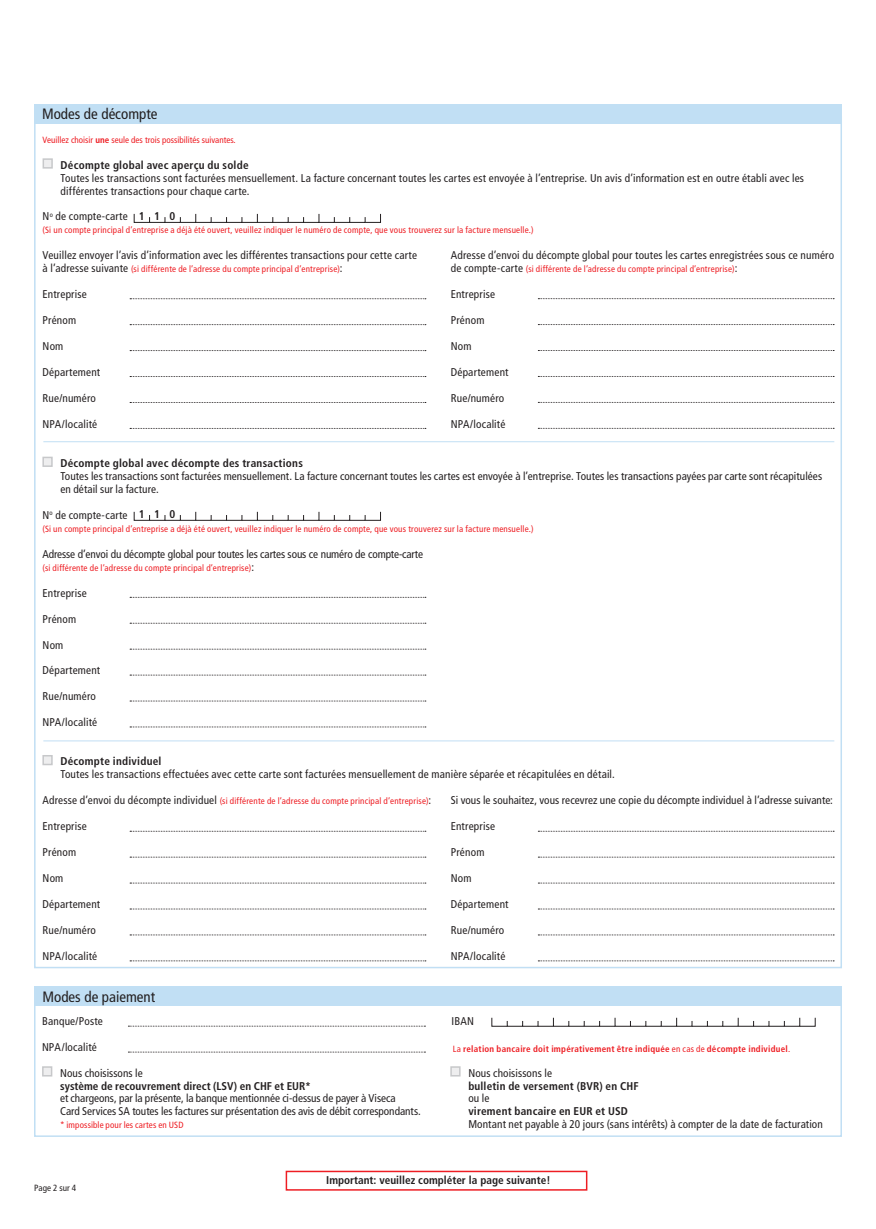
<style>
.page{position:relative;width:876px;height:1229px;background:#fff}
.page>*{position:absolute;margin:0;border:0;box-sizing:border-box;transform-origin:0 0}
.t1{font:condensed 15px "Frutiger LT Pro";color:#231f20}
.t2{font:condensed 11.25px/12.9px "Frutiger LT Pro";letter-spacing:.01em;color:#231f20}
.t3{font:700 condensed 11.25px "Frutiger LT Pro";letter-spacing:.015em;color:#231f20}
.t4{font:condensed 11.25px "Frutiger LT Pro";letter-spacing:-.01em;color:#231f20}
.t5{font:condensed 9px "Frutiger LT Pro";letter-spacing:.02em;color:#ee1d23}
.t6{font:700 condensed 9px "Frutiger LT Pro";letter-spacing:.03em;color:#ee1d23}
.t7{font:condensed 9px "Frutiger LT Pro";color:#ee1d23}
.t8{font:condensed 9px "Frutiger LT Pro";letter-spacing:.015em;color:#231f20}
.s1{font-weight:700}
.s2{font-size:11.25px;color:#231f20}
.s3{font-weight:400}
</style>
<div class="page">
<div style="left:34px;top:993px;width:808px;height:144px;border:2px solid #c1dff4"></div>
<div style="left:34px;top:986px;width:808px;height:20px;background:#c1dff4"></div>
<div style="left:42px;top:1066px;width:10px;height:10px;background:#eeeeef;border:2px solid #c7c8ca"></div>
<div style="left:450px;top:1066px;width:11px;height:10px;background:#eeeeef;border:2px solid #c7c8ca"></div>
<svg style="left:128px;top:1026px;width:297px;height:1px"></svg>
<svg style="left:128px;top:1052px;width:297px;height:1px"></svg>
<div style="left:286px;top:1171px;width:301px;height:19px;border:1px solid #ee1d23"></div>
<div style="left:34px;top:104px;width:808px;height:20px;background:#c1dff4"></div>
<div style="left:43px;top:158px;width:10px;height:11px;background:#eeeeef;border:2px solid #c7c8ca"></div>
<svg style="left:130px;top:298px;width:296px;height:1px"></svg>
<svg style="left:130px;top:376px;width:296px;height:1px"></svg>
<svg style="left:130px;top:324px;width:296px;height:1px"></svg>
<svg style="left:130px;top:402px;width:296px;height:1px"></svg>
<svg style="left:130px;top:350px;width:296px;height:1px"></svg>
<svg style="left:130px;top:428px;width:296px;height:1px"></svg>
<svg style="left:538px;top:298px;width:296px;height:1px"></svg>
<svg style="left:538px;top:376px;width:296px;height:1px"></svg>
<svg style="left:538px;top:324px;width:296px;height:1px"></svg>
<svg style="left:538px;top:402px;width:296px;height:1px"></svg>
<svg style="left:538px;top:350px;width:296px;height:1px"></svg>
<svg style="left:538px;top:428px;width:296px;height:1px"></svg>
<svg style="left:130px;top:831px;width:296px;height:1px"></svg>
<svg style="left:130px;top:909px;width:296px;height:1px"></svg>
<svg style="left:130px;top:857px;width:296px;height:1px"></svg>
<svg style="left:130px;top:934px;width:296px;height:1px"></svg>
<svg style="left:130px;top:883px;width:296px;height:1px"></svg>
<svg style="left:130px;top:960px;width:296px;height:1px"></svg>
<svg style="left:538px;top:831px;width:296px;height:1px"></svg>
<svg style="left:538px;top:909px;width:296px;height:1px"></svg>
<svg style="left:538px;top:857px;width:296px;height:1px"></svg>
<svg style="left:538px;top:934px;width:296px;height:1px"></svg>
<svg style="left:538px;top:883px;width:296px;height:1px"></svg>
<svg style="left:538px;top:960px;width:296px;height:1px"></svg>
<div style="left:42px;top:457px;width:11px;height:10px;background:#eeeeef;border:2px solid #c7c8ca"></div>
<svg style="left:130px;top:597px;width:296px;height:1px"></svg>
<svg style="left:130px;top:675px;width:296px;height:1px"></svg>
<svg style="left:130px;top:623px;width:296px;height:1px"></svg>
<svg style="left:130px;top:701px;width:296px;height:1px"></svg>
<svg style="left:130px;top:649px;width:296px;height:1px"></svg>
<svg style="left:130px;top:726px;width:296px;height:1px"></svg>
<div style="left:42px;top:755px;width:11px;height:10px;background:#eeeeef;border:2px solid #c7c8ca"></div>
<hr style="left:43px;top:441px;width:791px;height:1px;background:#c1dff4">
<hr style="left:43px;top:740px;width:791px;height:1px;background:#c1dff4">
<svg style="left:134px;top:214px;width:15px;height:9px"></svg>
<div style="left:149px;top:217px;width:16px;height:6px;border:1px solid #231f20"></div>
<svg style="left:165px;top:214px;width:216px;height:9px"></svg>
<svg style="left:134px;top:511px;width:16px;height:10px"></svg>
<svg style="left:165px;top:511px;width:216px;height:10px"></svg>
<svg style="left:491px;top:1017px;width:16px;height:9px"></svg>
<svg style="left:522px;top:1017px;width:294px;height:10px"></svg>
<p class="t1" style="left:42px;top:105px;width:117px">Modes de décompte</p>
<p class="t7" style="left:43px;top:134px;width:195px">Veuillez choisir <span class="s1">une</span> seule des trois possibilités suivantes.</p>
<p class="t3" style="left:61px;top:158px;width:190px">Décompte global avec aperçu du solde</p>
<p class="t2" style="left:61px;top:171px;width:745px">Toutes les transactions sont facturées mensuellement. La facture concernant toutes les cartes est envoyée à l’entreprise. Un avis d’information est en outre établi avec les différentes transactions pour chaque carte.</p>
<p class="t2" style="left:43px;top:210px;width:87px">N<sup>o</sup> de compte-carte</p>
<p class="t5" style="left:43px;top:225px;width:493px">(Si un compte principal d’entreprise a déjà été ouvert, veuillez indiquer le numéro de compte, que vous trouverez sur la facture mensuelle.)</p>
<p class="t2" style="left:43px;top:249px;width:376px">Veuillez envoyer l’avis d’information avec les différentes transactions pour cette carte</p>
<p class="t5" style="left:43px;top:264px;width:302px"><span class="s2">à l’adresse suivante</span> (si différente de l’adresse du compte principal d’entreprise)<span class="s2">:</span></p>
<p class="t2" style="left:43px;top:288px;width:46px">Entreprise</p>
<p class="t2" style="left:43px;top:314px;width:35px">Prénom</p>
<p class="t2" style="left:43px;top:340px;width:22px">Nom</p>
<p class="t2" style="left:43px;top:366px;width:59px">Département</p>
<p class="t2" style="left:43px;top:392px;width:55px">Rue/numéro</p>
<p class="t2" style="left:43px;top:418px;width:56px">NPA/localité</p>
<p class="t3" style="left:139px;top:209px;width:38px">1 1 0</p>
<p class="t2" style="left:451px;top:249px;width:385px">Adresse d’envoi du décompte global pour toutes les cartes enregistrées sous ce numéro</p>
<p class="t5" style="left:451px;top:264px;width:288px"><span class="s2">de compte-carte</span> (si différente de l’adresse du compte principal d’entreprise)<span class="s2">:</span></p>
<p class="t2" style="left:451px;top:288px;width:46px">Entreprise</p>
<p class="t2" style="left:451px;top:314px;width:35px">Prénom</p>
<p class="t2" style="left:451px;top:340px;width:22px">Nom</p>
<p class="t2" style="left:451px;top:366px;width:59px">Département</p>
<p class="t2" style="left:451px;top:392px;width:55px">Rue/numéro</p>
<p class="t2" style="left:451px;top:418px;width:56px">NPA/localité</p>
<p class="t3" style="left:60px;top:456px;width:244px">Décompte global avec décompte des transactions</p>
<p class="t2" style="left:60px;top:470px;width:763px">Toutes les transactions sont facturées mensuellement. La facture concernant toutes les cartes est envoyée à l’entreprise. Toutes les transactions payées par carte sont récapitulées en détail sur la facture.</p>
<p class="t2" style="left:42px;top:508px;width:87px">N<sup>o</sup> de compte-carte</p>
<p class="t5" style="left:42px;top:523px;width:493px">(Si un compte principal d’entreprise a déjà été ouvert, veuillez indiquer le numéro de compte, que vous trouverez sur la facture mensuelle.)</p>
<p class="t4" style="left:42px;top:547px;width:382px">Adresse d’envoi du décompte global pour toutes les cartes sous ce numéro de compte-carte</p>
<p class="t5" style="left:42px;top:562px;width:213px">(si différente de l’adresse du compte principal d’entreprise)<span class="s2">:</span></p>
<p class="t2" style="left:43px;top:586px;width:46px">Entreprise</p>
<p class="t2" style="left:43px;top:612px;width:35px">Prénom</p>
<p class="t2" style="left:43px;top:638px;width:22px">Nom</p>
<p class="t2" style="left:43px;top:664px;width:59px">Département</p>
<p class="t2" style="left:43px;top:690px;width:55px">Rue/numéro</p>
<p class="t2" style="left:43px;top:716px;width:56px">NPA/localité</p>
<p class="t3" style="left:60px;top:755px;width:103px">Décompte individuel</p>
<p class="t2" style="left:60px;top:768px;width:556px">Toutes les transactions effectuées avec cette carte sont facturées mensuellement de manière séparée et récapitulées en détail.</p>
<p class="t5" style="left:42px;top:796px;width:390px"><span class="s2">Adresse d’envoi du décompte individuel</span> (si différente de l’adresse du compte principal d’entreprise)<span class="s2">:</span></p>
<p class="t3" style="left:139px;top:507px;width:38px">1 1 0</p>
<p class="t2" style="left:451px;top:794px;width:384px">Si vous le souhaitez, vous recevrez une copie du décompte individuel à l’adresse suivante:</p>
<p class="t2" style="left:43px;top:820px;width:46px">Entreprise</p>
<p class="t2" style="left:43px;top:846px;width:35px">Prénom</p>
<p class="t2" style="left:43px;top:872px;width:22px">Nom</p>
<p class="t2" style="left:43px;top:898px;width:59px">Département</p>
<p class="t2" style="left:43px;top:923px;width:55px">Rue/numéro</p>
<p class="t2" style="left:43px;top:949px;width:56px">NPA/localité</p>
<p class="t1" style="left:43px;top:988px;width:114px">Modes de paiement</p>
<p class="t2" style="left:451px;top:820px;width:46px">Entreprise</p>
<p class="t2" style="left:451px;top:846px;width:35px">Prénom</p>
<p class="t2" style="left:451px;top:872px;width:22px">Nom</p>
<p class="t2" style="left:451px;top:898px;width:59px">Département</p>
<p class="t2" style="left:451px;top:923px;width:55px">Rue/numéro</p>
<p class="t2" style="left:451px;top:949px;width:56px">NPA/localité</p>
<p class="t2" style="left:42px;top:1014px;width:62px">Banque/Poste</p>
<p class="t2" style="left:452px;top:1014px;width:24px">IBAN</p>
<p class="t2" style="left:42px;top:1040px;width:56px">NPA/localité</p>
<p class="t2" style="left:468px;top:1066px;width:85px">Nous choisissons le</p>
<p class="t3" style="left:468px;top:1079px;width:172px">bulletin de versement (BVR) en CHF</p>
<p class="t2" style="left:468px;top:1092px;width:23px">ou le</p>
<p class="t3" style="left:468px;top:1105px;width:161px">virement bancaire en EUR et USD</p>
<p class="t2" style="left:468px;top:1118px;width:356px">Montant net payable à 20 jours (sans intérêts) à compter de la date de facturation</p>
<p class="t6" style="left:453px;top:1043px;width:339px"><span class="s3">La</span> relation bancaire doit impérativement être indiquée <span class="s3">en cas de</span> décompte individuel<span class="s3">.</span></p>
<p class="t2" style="left:60px;top:1066px;width:84px">Nous choisissons le</p>
<p class="t3" style="left:60px;top:1079px;width:252px">système de recouvrement direct (LSV) en CHF et EUR*</p>
<p class="t2" style="left:60px;top:1092px;width:362px">et chargeons, par la présente, la banque mentionnée ci-dessus de payer à Viseca<br>Card Services SA toutes les factures sur présentation des avis de débit correspondants.</p>
<p class="t5" style="left:60px;top:1120px;width:125px">* impossible pour les cartes en USD</p>
<p class="t8" style="left:34px;top:1182px;width:44px">Page 2 sur 4</p>
<p class="t3" style="left:326px;top:1173px;width:226px">Important: veuillez compléter la page suivante!</p>
</div>
